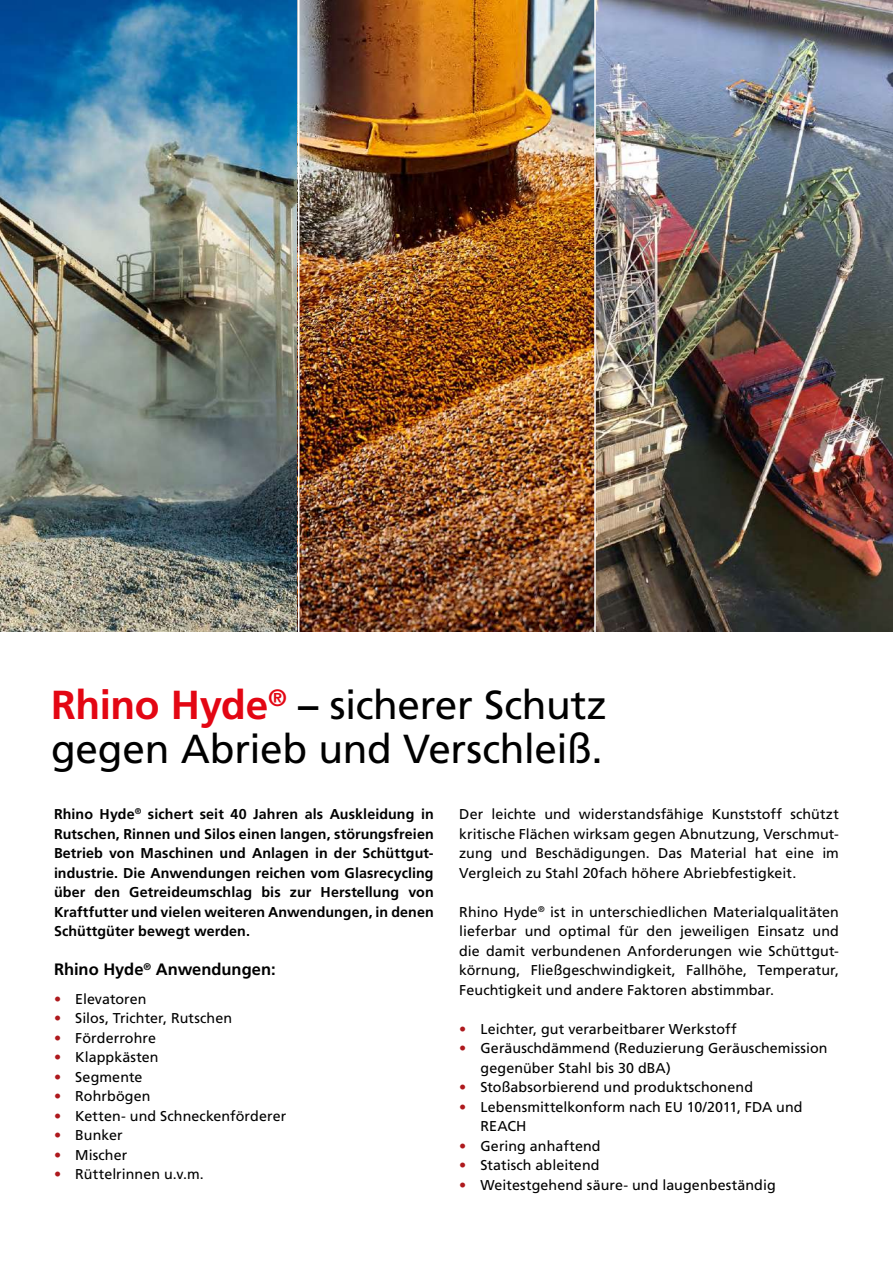
<style>
.page{position:relative;width:893px;height:1263px;background:#fff}
.page>*{position:absolute;margin:0;border:0;box-sizing:border-box;transform-origin:0 0}
.t1{font:40.5px/43.5px "Frutiger LT Std";letter-spacing:-.01em;color:#000}
.t2{font:700 16.5px "Frutiger LT Com";color:#000}
.t3{font:14.25px/19.5px "Frutiger LT Std";letter-spacing:.005em;color:#000;text-align:justify}
.t4{font:700 14.25px/19.5px "Frutiger LT Com";letter-spacing:.005em;color:#000;text-align:justify}
.s1{font-family:"Frutiger LT Com";font-weight:700;color:#e30613}
.s2{font-family:"Frutiger LT Com";font-weight:700}
.s3{font-family:"Frutiger LT Pro";font-weight:700;color:#ae191d}
</style>
<div class="page">
<img style="left:0;top:0;width:893px;height:631px">
<hr style="left:298px;top:0;width:1px;height:646px;background:#fff">
<hr style="left:594px;top:0;width:2px;height:646px;background:#fff">
<h1 class="t1" style="left:51px;top:683px;width:557px"><span class="s1">Rhino Hyde</span><sup>®</sup> <span class="s2">–</span> sicherer Schutz gegen Abrieb und Verschleiß.</h1>
<p class="t4" style="left:54px;top:804px;width:381px">Rhino Hyde<sup>®</sup> sichert seit 40 Jahren als Auskleidung in Rutschen, Rinnen und Silos einen langen, störungsfreien Betrieb von Maschinen und Anlagen in der Schüttgut&shy;industrie. Die Anwendungen reichen vom Glasrecycling über den Getreideumschlag bis zur Herstellung von Kraftfutter und vielen weiteren Anwendungen, in denen Schüttgüter bewegt werden.</p>
<p class="t2" style="left:54px;top:960px;width:223px">Rhino Hyde<sup>®</sup> Anwendungen:</p>
<p class="t3" style="left:54px;top:989px;width:94px"><span class="s3">•</span> Elevatoren</p>
<p class="t3" style="left:54px;top:1008px;width:180px"><span class="s3">•</span> Silos, Trichter, Rutschen</p>
<p class="t3" style="left:54px;top:1028px;width:103px"><span class="s3">•</span> Förderrohre</p>
<p class="t3" style="left:54px;top:1047px;width:106px"><span class="s3">•</span> Klappkästen</p>
<p class="t3" style="left:54px;top:1067px;width:90px"><span class="s3">•</span> Segmente</p>
<p class="t3" style="left:54px;top:1086px;width:98px"><span class="s3">•</span> Rohrbögen</p>
<p class="t3" style="left:54px;top:1106px;width:234px"><span class="s3">•</span> Ketten- und Schneckenförderer</p>
<p class="t3" style="left:54px;top:1125px;width:70px"><span class="s3">•</span> Bunker</p>
<p class="t3" style="left:54px;top:1145px;width:75px"><span class="s3">•</span> Mischer</p>
<p class="t3" style="left:54px;top:1164px;width:151px"><span class="s3">•</span> Rüttelrinnen u.v.m.</p>
<p class="t3" style="left:459px;top:804px;width:381px">Der leichte und widerstandsfähige Kunststoff schützt kritische Flächen wirksam gegen Abnutzung, Verschmut&shy;zung und Beschädigungen. Das Material hat eine im Vergleich zu Stahl 20fach höhere Abriebfestigkeit.</p>
<p class="t3" style="left:459px;top:902px;width:381px">Rhino Hyde<sup>®</sup> ist in unterschiedlichen Materialqualitäten lieferbar und optimal für den jeweiligen Einsatz und die damit verbundenen Anforderungen wie Schüttgut&shy;körnung, Fließgeschwindigkeit, Fallhöhe, Temperatur, Feuchtigkeit und andere Faktoren abstimmbar.</p>
<p class="t3" style="left:459px;top:1019px;width:279px"><span class="s3">•</span> Leichter, gut verarbeitbarer Werkstoff</p>
<p class="t3" style="left:480px;top:1038px;width:349px;text-indent:-21px"><span class="s3">•</span> Geräuschdämmend (Reduzierung Geräuschemission gegenüber Stahl bis 30 dBA)</p>
<p class="t3" style="left:459px;top:1077px;width:295px"><span class="s3">•</span> Stoßabsorbierend und produktschonend</p>
<p class="t3" style="left:480px;top:1097px;width:324px;text-indent:-21px"><span class="s3">•</span> Lebensmittelkonform nach EU 10/2011, FDA und<br>REACH</p>
<p class="t3" style="left:459px;top:1136px;width:143px"><span class="s3">•</span> Gering anhaftend</p>
<p class="t3" style="left:459px;top:1155px;width:142px"><span class="s3">•</span> Statisch ableitend</p>
<p class="t3" style="left:459px;top:1175px;width:318px"><span class="s3">•</span> Weitestgehend säure- und laugenbeständig</p>
</div>
